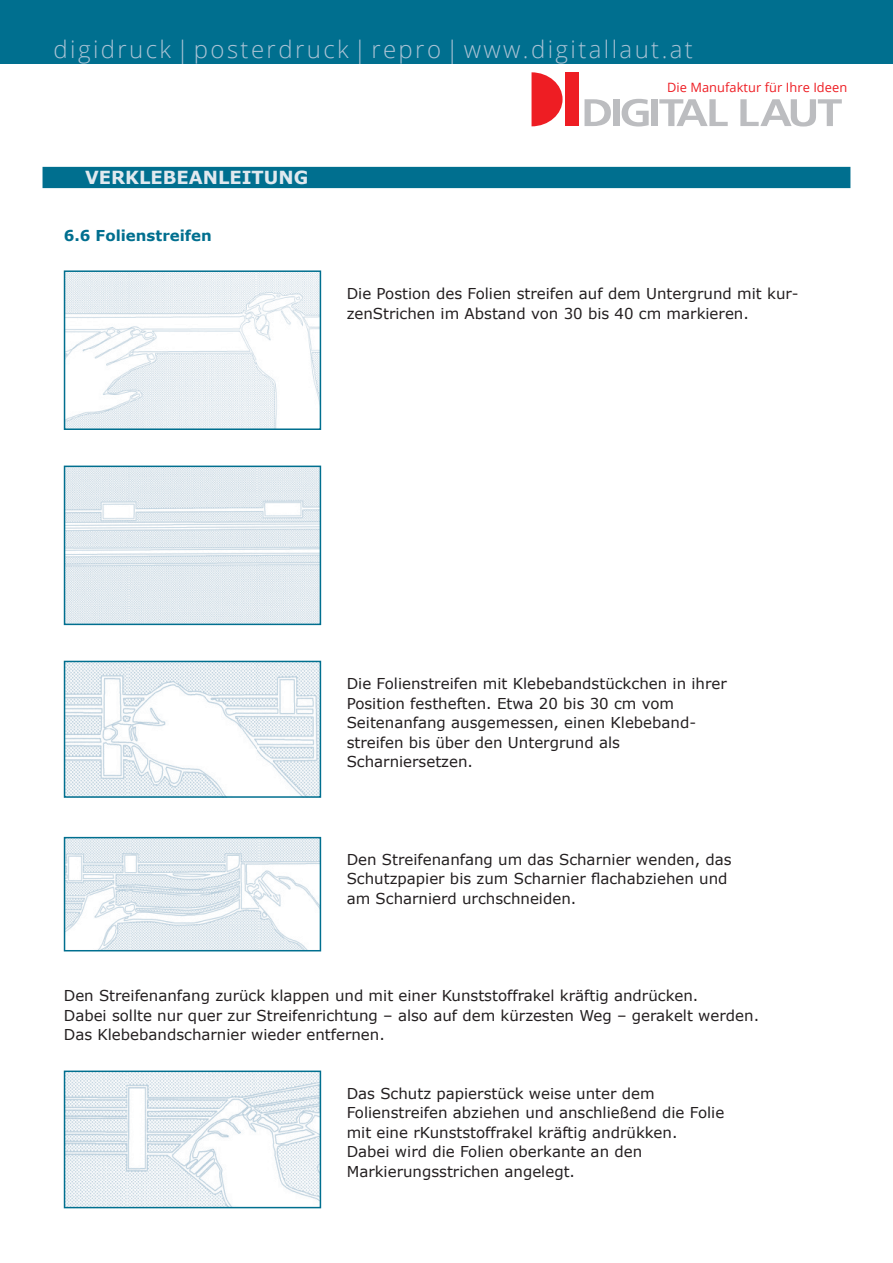
<style>
.page{position:relative;width:893px;height:1263px;background:#fff}
.page>*{position:absolute;margin:0;border:0;box-sizing:border-box;transform-origin:0 0}
.t1{font:300 24px "Open Sans";letter-spacing:.1em;color:#aac3d5}
.t2{font:700 18px "Verdana";color:#e0e9ef}
.t3{font:15px/19.5px "Verdana";color:#231f20}
.t4{font:700 15px "Verdana";color:#006f8f}
.t5{font:12.75px "Open Sans";letter-spacing:.005em;color:#ee1d23}
</style>
<div class="page">
<div style="left:0;top:0;width:893px;height:64px;background:#006f8f"></div>
<svg style="left:531px;top:72px;width:32px;height:54px"></svg>
<div style="left:566px;top:72px;width:13px;height:54px;background:#ee1d23"></div>
<svg style="left:584px;top:99px;width:27px;height:27px"></svg>
<div style="left:613px;top:99px;width:6px;height:27px;background:#bcbdc0"></div>
<svg style="left:622px;top:99px;width:27px;height:28px"></svg>
<div style="left:651px;top:99px;width:6px;height:27px;background:#bcbdc0"></div>
<svg style="left:659px;top:99px;width:69px;height:27px"></svg>
<svg style="left:740px;top:99px;width:102px;height:28px"></svg>
<div style="left:43px;top:167px;width:807px;height:21px;background:#006f8f"></div>
<img style="left:67px;top:273px;width:251px;height:154px">
<div style="left:64px;top:270px;width:257px;height:160px;border:2px solid #006f8f"></div>
<img style="left:67px;top:469px;width:251px;height:153px">
<div style="left:64px;top:466px;width:257px;height:159px;border:2px solid #006f8f"></div>
<img style="left:67px;top:664px;width:251px;height:131px">
<div style="left:64px;top:661px;width:257px;height:137px;border:2px solid #006f8f"></div>
<img style="left:67px;top:840px;width:251px;height:108px">
<div style="left:64px;top:837px;width:257px;height:114px;border:2px solid #006f8f"></div>
<img style="left:67px;top:1073px;width:251px;height:132px">
<div style="left:64px;top:1070px;width:257px;height:138px;border:2px solid #006f8f"></div>
<h1 class="t1" style="left:54px;top:33px;width:641px">digidruck|posterdruck|repro|www.digitallaut.at</h1>
<p class="t5" style="left:667px;top:78px;width:182px">Die Manufaktur für Ihre Ideen</p>
<p class="t2" style="left:85px;top:165px;width:225px">VERKLEBEANLEITUNG</p>
<p class="t4" style="left:64px;top:225px;width:150px">6.6 Folienstreifen</p>
<p class="t3" style="left:347px;top:284px;width:453px">Die Postion des Folien streifen auf dem Untergrund mit kur&shy;zenStrichen im Abstand von 30 bis 40 cm markieren.</p>
<p class="t3" style="left:347px;top:674px;width:382px">Die Folienstreifen mit Klebebandstückchen in ihrer Position festheften. Etwa 20 bis 30 cm vom Seitenanfang ausgemessen, einen Klebeband&shy;streifen bis über den Untergrund als Scharniersetzen.</p>
<p class="t3" style="left:347px;top:849px;width:386px">Den Streifenanfang um das Scharnier wenden, das<br>Schutzpapier bis zum Scharnier flachabziehen und am Scharnierd urchschneiden.</p>
<p class="t3" style="left:64px;top:986px;width:697px">Den Streifenanfang zurück klappen und mit einer Kunststoffrakel kräftig andrücken.<br>Dabei sollte nur quer zur Streifenrichtung – also auf dem kürzesten Weg – gerakelt werden.<br>Das Klebebandscharnier wieder entfernen.</p>
<p class="t3" style="left:347px;top:1083px;width:379px">Das Schutz papierstück weise unter dem Folienstreifen abziehen und anschließend die Folie mit eine rKunststoffrakel kräftig andrükken.<br>Dabei wird die Folien oberkante an den Markierungsstrichen angelegt.</p>
</div>
